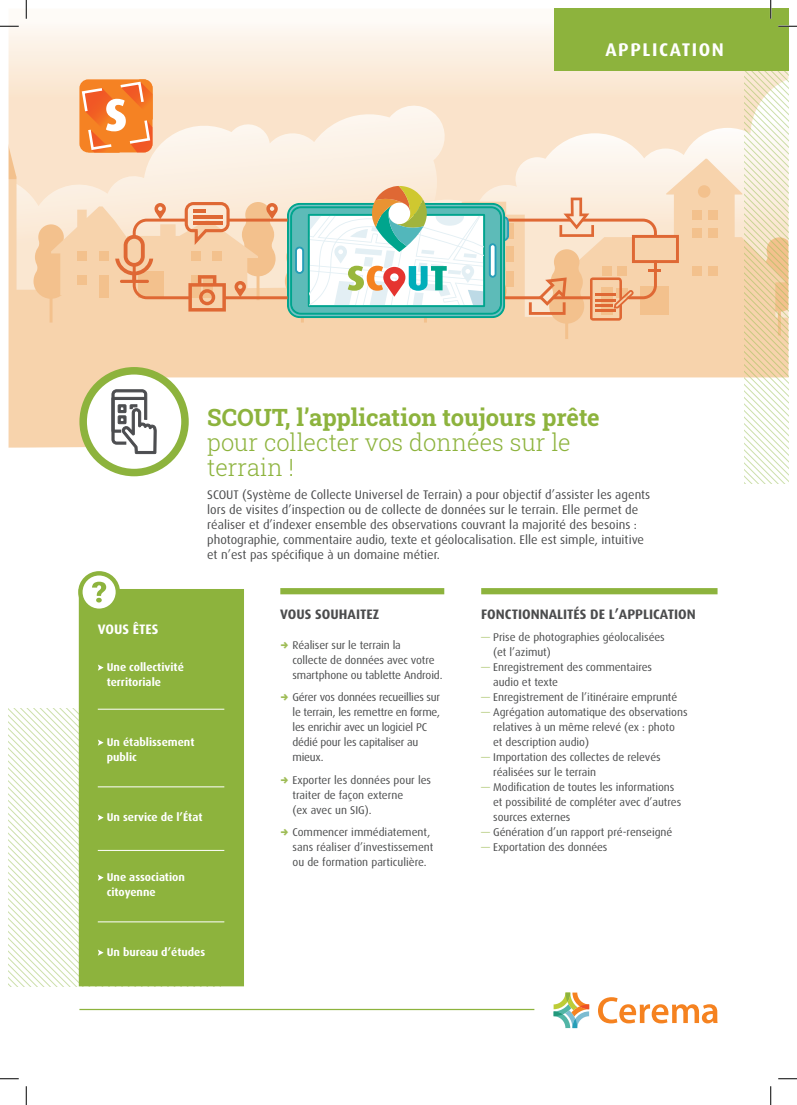
<style>
.page{position:relative;width:797px;height:1105px;background:#fff}
.page>*{position:absolute;margin:0;border:0;box-sizing:border-box;transform-origin:0 0}
.t1{font:300 23.75px/25px "Roboto Slab";color:#8db33d}
.t2{font:700 23.75px "Roboto Slab";color:#8db33d}
.t3{font:700 18.38px "Dax";letter-spacing:.085em;color:#fff}
.t4{font:700 13.75px "Dax";color:#4b4c4d}
.t5{font:700 13.75px "Dax";color:#fff}
.t6{font:12.5px/15px "Dax";color:#4b4c4d}
.t7{font:11.25px/15px "Dax";letter-spacing:-.005em;color:#4b4c4d}
.t8{font:700 11.25px/15px "Dax";color:#fff}
.s1{color:#9ebc55}
</style>
<div class="page">
<svg style="left:9px;top:25px;width:735px;height:76px;background:#fbeee0"></svg>
<svg style="left:355px;top:75px;width:389px;height:77px;background:#fae6d1"></svg>
<svg style="left:16px;top:101px;width:471px;height:51px;background:#fae9d6"></svg>
<svg style="left:9px;top:152px;width:735px;height:296px"></svg>
<svg style="left:9px;top:80px;width:7px;height:99px"></svg>
<hr style="left:50px;top:295px;width:3px;height:28px;background:#f1b271">
<svg style="left:556px;top:159px;width:188px;height:161px;background:#f8dec1"></svg>
<hr style="left:565px;top:319px;width:3px;height:28px;background:#f1b271">
<div style="left:692px;top:228px;width:10px;height:9px;background:#f3c18d"></div>
<div style="left:692px;top:266px;width:10px;height:10px;background:#f3c18d"></div>
<div style="left:692px;top:210px;width:10px;height:10px;background:#f3c18d"></div>
<div style="left:708px;top:266px;width:9px;height:10px;background:#f3c18d"></div>
<div style="left:708px;top:210px;width:9px;height:10px;background:#f3c18d"></div>
<div style="left:708px;top:228px;width:9px;height:9px;background:#f3c18d"></div>
<div style="left:698px;top:185px;width:12px;height:13px;background:#f3c18d;border-radius:50%"></div>
<hr style="left:228px;top:219px;width:59px;height:3px;background:#df6834">
<svg style="left:33px;top:202px;width:245px;height:110px;background:#f4c8a2"></svg>
<hr style="left:224px;top:296px;width:63px;height:3px;background:#df6834">
<svg style="left:285px;top:186px;width:394px;height:138px"></svg>
<hr style="left:79px;top:1009px;width:455px;height:1px;background:#8db33d">
<svg style="left:598px;top:997px;width:119px;height:26px"></svg>
<svg style="left:553px;top:992px;width:36px;height:36px"></svg>
<div style="left:481px;top:588px;width:236px;height:6px;background:#8db33d"></div>
<div style="left:280px;top:588px;width:164px;height:6px;background:#8db33d"></div>
<svg style="left:83px;top:371px;width:102px;height:102px"></svg>
<div style="left:79px;top:367px;width:110px;height:109px;border:8px solid #8db33d;border-radius:50%"></div>
<svg style="left:111px;top:389px;width:46px;height:65px"></svg>
<svg style="left:80px;top:79px;width:72px;height:73px;background:#f58d47"></svg>
<div style="left:553px;top:9px;width:235px;height:62px;background:#8db33d"></div>
<svg style="left:744px;top:71px;width:44px;height:413px"></svg>
<div style="left:79px;top:590px;width:164px;height:396px;background:#8db33d"></div>
<svg style="left:98px;top:664px;width:6px;height:7px"></svg>
<hr style="left:98px;top:709px;width:126px;height:1px;background:#fff">
<hr style="left:98px;top:786px;width:126px;height:1px;background:#fff">
<hr style="left:98px;top:850px;width:126px;height:1px;background:#fff">
<hr style="left:98px;top:921px;width:126px;height:1px;background:#fff">
<svg style="left:9px;top:709px;width:211px;height:277px"></svg>
<div style="left:79px;top:589px;width:165px;height:397px;border:1px solid #8db33d"></div>
<svg style="left:80px;top:573px;width:38px;height:38px"></svg>
<div style="left:78px;top:571px;width:42px;height:42px;border:4px solid #8db33d;border-radius:50%"></div>
<svg style="left:92px;top:582px;width:14px;height:20px"></svg>
<svg style="left:0;top:25px;width:19px;height:2px"></svg>
<svg style="left:778px;top:25px;width:19px;height:2px"></svg>
<svg style="left:0;top:1078px;width:19px;height:1px"></svg>
<svg style="left:778px;top:1078px;width:19px;height:1px"></svg>
<svg style="left:25px;top:0;width:2px;height:19px"></svg>
<svg style="left:25px;top:1086px;width:2px;height:19px"></svg>
<svg style="left:770px;top:0;width:1px;height:19px"></svg>
<svg style="left:770px;top:1086px;width:1px;height:19px"></svg>
<h2 class="t3" style="left:605px;top:39px;width:120px">APPLICATION</h2>
<h1 class="t2" style="left:207px;top:401px;width:394px">SCOUT, l’application toujours prête</h1>
<h1 class="t1" style="left:207px;top:429px;width:365px">pour collecter vos données sur le terrain !</h1>
<p class="t6" style="left:207px;top:487px;width:444px">SCOUT (Système de Collecte Universel de Terrain) a pour objectif d’assister les agents lors de visites d’inspection ou de collecte de données sur le terrain. Elle permet de réaliser et d’indexer ensemble des observations couvrant la majorité des besoins : photographie, commentaire audio, texte et géolocalisation. Elle est simple, intuitive et n’est pas spécifique à un domaine métier.</p>
<p class="t5" style="left:98px;top:621px;width:62px">VOUS ÊTES</p>
<p class="t8" style="left:107px;top:659px;width:79px">Une collectivité territoriale</p>
<p class="t8" style="left:107px;top:734px;width:89px">Un établissement public</p>
<p class="t8" style="left:107px;top:809px;width:97px">Un service de l’État</p>
<p class="t8" style="left:107px;top:869px;width:80px">Une association citoyenne</p>
<p class="t8" style="left:107px;top:944px;width:100px">Un bureau d’études</p>
<p class="t4" style="left:280px;top:606px;width:100px">VOUS SOUHAITEZ</p>
<p class="t7" style="left:292px;top:637px;width:152px">Réaliser sur le terrain la<br>collecte de données avec votre smartphone ou tablette Android.</p>
<p class="t7" style="left:292px;top:690px;width:149px">Gérer vos données recueillies sur le terrain, les remettre en forme, les enrichir avec un logiciel PC dédié pour les capitaliser au mieux.</p>
<p class="t7" style="left:292px;top:772px;width:140px">Exporter les données pour les traiter de façon externe<br>(ex avec un SIG).</p>
<p class="t7" style="left:292px;top:825px;width:142px">Commencer immédiatement, sans réaliser d’investissement ou de formation particulière.</p>
<p class="t4" style="left:481px;top:606px;width:216px">FONCTIONNALITÉS DE L’APPLICATION</p>
<p class="t7" style="left:493px;top:630px;width:173px;text-indent:-12px"><span class="s1">—</span> Prise de photographies géolocalisées (et l’azimut)</p>
<p class="t7" style="left:493px;top:660px;width:160px;text-indent:-12px"><span class="s1">—</span> Enregistrement des commentaires audio et texte</p>
<p class="t7" style="left:481px;top:690px;width:198px"><span class="s1">—</span> Enregistrement de l’itinéraire emprunté</p>
<p class="t7" style="left:493px;top:705px;width:196px;text-indent:-12px"><span class="s1">—</span> Agrégation automatique des observations relatives à un même relevé (ex : photo<br>et description audio)</p>
<p class="t7" style="left:493px;top:750px;width:169px;text-indent:-12px"><span class="s1">—</span> Importation des collectes de relevés réalisées sur le terrain</p>
<p class="t7" style="left:493px;top:780px;width:189px;text-indent:-12px"><span class="s1">—</span> Modification de toutes les informations et possibilité de compléter avec d’autres sources externes</p>
<p class="t7" style="left:481px;top:825px;width:193px"><span class="s1">—</span> Génération d’un rapport pré-renseigné</p>
<p class="t7" style="left:481px;top:840px;width:128px"><span class="s1">—</span> Exportation des données</p>
</div>
